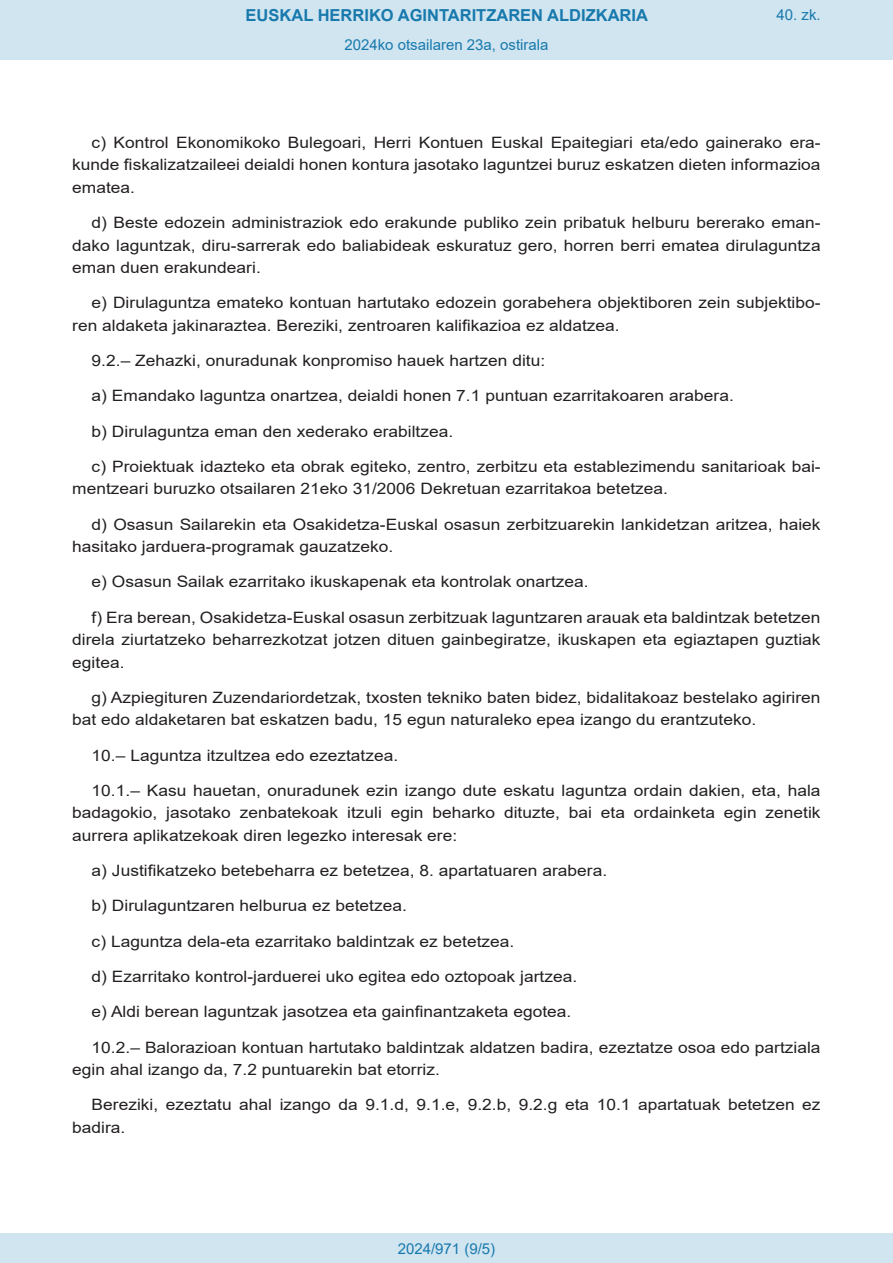
<style>
.page{position:relative;width:893px;height:1263px;background:#fff}
.page>*{position:absolute;margin:0;border:0;box-sizing:border-box;transform-origin:0 0}
.t1{font:700 16.5px "Arial";color:#1879ad}
.BOPVDetalle{font:15.6px/22.5px "Arial";color:#231f20;scale:1.11 1}
.Paginacion_Centro{font:15px "Arial";color:#1879ad}
</style>
<div class="page">
<div style="left:0;top:0;width:893px;height:60px;background:#d0e5f0"></div>
<div style="left:0;top:1233px;width:893px;height:30px;background:#d0e5f0"></div>
<p class="t1" style="left:246px;top:3px;width:404px">EUSKAL HERRIKO AGINTARITZAREN ALDIZKARIA</p>
<p class="Paginacion_Centro" style="left:344px;top:35px;width:206px">2024ko otsailaren 23a, ostirala</p>
<p class="Paginacion_Centro" style="left:776px;top:5px;width:46px">40. zk.</p>
<p class="BOPVDetalle" style="left:72px;top:131px;width:676px;text-align:justify;text-indent:19px">c) Kontrol Ekonomikoko Bulegoari, Herri Kontuen Euskal Epaitegiari eta/edo gainerako era&shy;kunde fiskalizatzaileei deialdi honen kontura jasotako laguntzei buruz eskatzen dieten informazioa ematea.</p>
<p class="BOPVDetalle" style="left:72px;top:211px;width:676px;text-align:justify;text-indent:19px">d) Beste edozein administraziok edo erakunde publiko zein pribatuk helburu bererako eman&shy;dako laguntzak, diru-sarrerak edo baliabideak eskuratuz gero, horren berri ematea dirulaguntza eman duen erakundeari.</p>
<p class="BOPVDetalle" style="left:72px;top:291px;width:676px;text-indent:19px">e) Dirulaguntza emateko kontuan hartutako edozein gorabehera objektiboren zein subjektibo&shy;ren aldaketa jakinaraztea. Bereziki, zentroaren kalifikazioa ez aldatzea.</p>
<p class="BOPVDetalle" style="left:92px;top:349px;width:410px">9.2.– Zehazki, onuradunak konpromiso hauek hartzen ditu:</p>
<p class="BOPVDetalle" style="left:92px;top:384px;width:580px">a) Emandako laguntza onartzea, deialdi honen 7.1 puntuan ezarritakoaren arabera.</p>
<p class="BOPVDetalle" style="left:92px;top:420px;width:327px">b) Dirulaguntza eman den xederako erabiltzea.</p>
<p class="BOPVDetalle" style="left:72px;top:455px;width:676px;text-indent:19px">c) Proiektuak idazteko eta obrak egiteko, zentro, zerbitzu eta establezimendu sanitarioak bai&shy;mentzeari buruzko otsailaren 21eko 31/2006 Dekretuan ezarritakoa betetzea.</p>
<p class="BOPVDetalle" style="left:72px;top:513px;width:676px;text-indent:19px">d) Osasun Sailarekin eta Osakidetza-Euskal osasun zerbitzuarekin lankidetzan aritzea, haiek hasitako jarduera-programak gauzatzeko.</p>
<p class="BOPVDetalle" style="left:92px;top:570px;width:449px">e) Osasun Sailak ezarritako ikuskapenak eta kontrolak onartzea.</p>
<p class="BOPVDetalle" style="left:72px;top:606px;width:676px;text-align:justify;text-indent:19px">f) Era berean, Osakidetza-Euskal osasun zerbitzuak laguntzaren arauak eta baldintzak betetzen direla ziurtatzeko beharrezkotzat jotzen dituen gainbegiratze, ikuskapen eta egiaztapen guztiak egitea.</p>
<p class="BOPVDetalle" style="left:72px;top:686px;width:676px;text-indent:19px">g) Azpiegituren Zuzendariordetzak, txosten tekniko baten bidez, bidalitakoaz bestelako agiriren bat edo aldaketaren bat eskatzen badu, 15 egun naturaleko epea izango du erantzuteko.</p>
<p class="BOPVDetalle" style="left:92px;top:744px;width:278px">10.– Laguntza itzultzea edo ezeztatzea.</p>
<p class="BOPVDetalle" style="left:72px;top:779px;width:676px;text-align:justify;text-indent:19px">10.1.– Kasu hauetan, onuradunek ezin izango dute eskatu laguntza ordain dakien, eta, hala badagokio, jasotako zenbatekoak itzuli egin beharko dituzte, bai eta ordainketa egin zenetik aurrera aplikatzekoak diren legezko interesak ere:</p>
<p class="BOPVDetalle" style="left:92px;top:859px;width:466px">a) Justifikatzeko betebeharra ez betetzea, 8. apartatuaren arabera.</p>
<p class="BOPVDetalle" style="left:92px;top:895px;width:286px">b) Dirulaguntzaren helburua ez betetzea.</p>
<p class="BOPVDetalle" style="left:92px;top:930px;width:382px">c) Laguntza dela-eta ezarritako baldintzak ez betetzea.</p>
<p class="BOPVDetalle" style="left:92px;top:965px;width:439px">d) Ezarritako kontrol-jarduerei uko egitea edo oztopoak jartzea.</p>
<p class="BOPVDetalle" style="left:92px;top:1000px;width:434px">e) Aldi berean laguntzak jasotzea eta gainfinantzaketa egotea.</p>
<p class="BOPVDetalle" style="left:72px;top:1036px;width:676px;text-indent:19px">10.2.– Balorazioan kontuan hartutako baldintzak aldatzen badira, ezeztatze osoa edo partziala egin ahal izango da, 7.2 puntuarekin bat etorriz.</p>
<p class="BOPVDetalle" style="left:72px;top:1093px;width:676px;text-indent:19px">Bereziki, ezeztatu ahal izango da 9.1.d, 9.1.e, 9.2.b, 9.2.g eta 10.1 apartatuak betetzen ez badira.</p>
<p class="Paginacion_Centro" style="left:398px;top:1238px;width:99px">2024/971 (9/5)</p>
</div>
